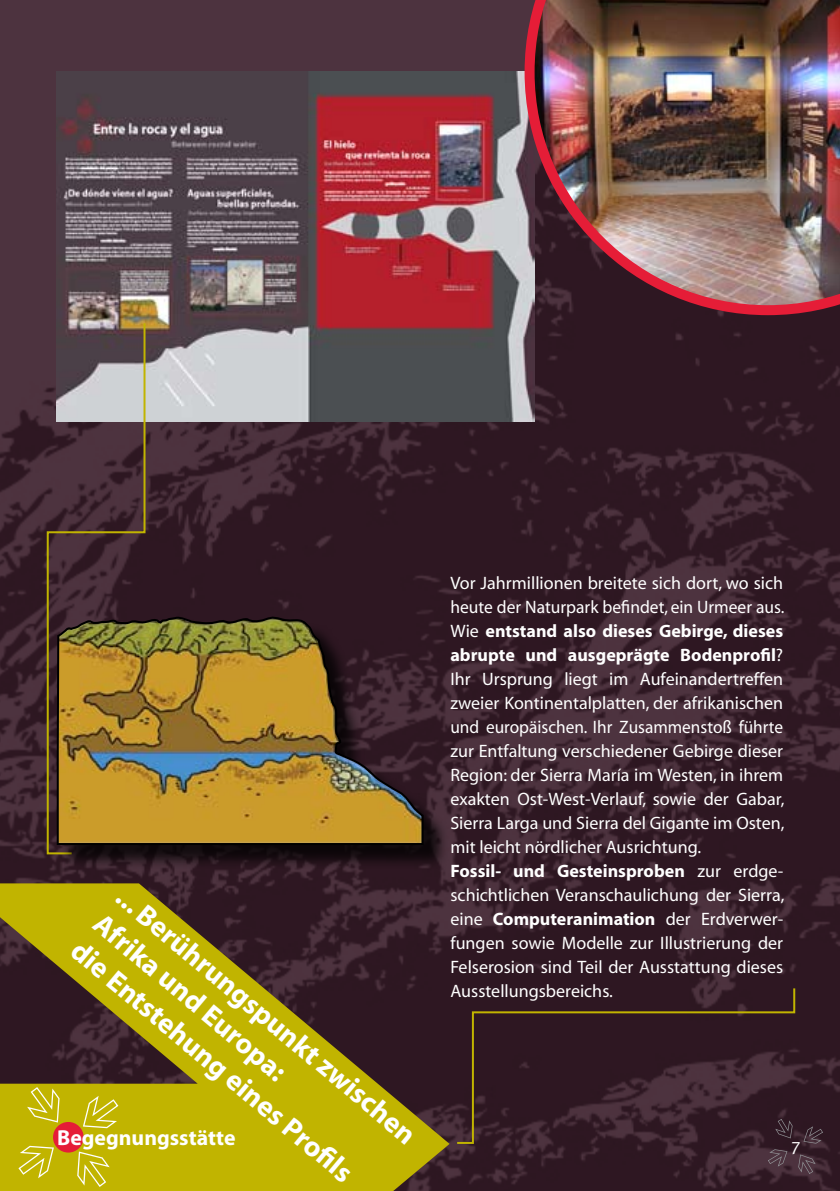
<style>
.page{position:relative;width:840px;height:1191px;background:#fff}
.page>*{position:absolute;margin:0;border:0;box-sizing:border-box;transform-origin:0 0}
.t1{font:700 29px/34.8px "Myriad";color:#fff}
.t2{font:700 21.8px "Myriad";color:#fff}
.t3{font:18px/24px "Myriad";color:#fff}
.t4{font:18px "Meta";color:#fff}
.s1{font-weight:700}
</style>
<div class="page">
<img style="left:0;top:0;width:839px;height:1191px">
<svg style="left:0;top:883px;width:449px;height:308px;background:#837111"></svg>
<svg style="left:18px;top:1145px;width:36px;height:33px"></svg>
<svg style="left:83px;top:1095px;width:35px;height:33px"></svg>
<svg style="left:77px;top:1151px;width:33px;height:36px"></svg>
<svg style="left:27px;top:1087px;width:33px;height:35px"></svg>
<div style="left:53px;top:1122px;width:31px;height:30px;background:#e51d37;border-radius:50%"></div>
<img style="left:57px;top:71px;width:477px;height:350px">
<img style="left:524px;top:0;width:315px;height:315px">
<svg style="left:455px;top:986px;width:340px;height:159px;background:#361e26"></svg>
<svg style="left:46px;top:321px;width:100px;height:534px;background:#5e4b4c"></svg>
<div style="left:60px;top:619px;width:397px;height:260px;background:#000;opacity:.75"></div>
<img style="left:56px;top:610px;width:368px;height:236px">
<svg style="left:767px;top:1149px;width:20px;height:17px"></svg>
<svg style="left:803px;top:1126px;width:19px;height:17px"></svg>
<svg style="left:797px;top:1154px;width:18px;height:20px"></svg>
<svg style="left:774px;top:1119px;width:18px;height:19px"></svg>
<h1 class="t1" style="left:130px;top:880px;width:383px;rotate:40deg">... Berührungspunkt zwischen<br>Afrika und Europa:<br>die Entstehung eines Profi ls</h1>
<p class="t2" style="left:57px;top:1126px;width:180px">Begegnungsstätte</p>
<p class="t3" style="left:450px;top:572px;width:335px">Vor Jahrmillionen breitete sich dort, wo sich heute der Naturpark befindet, ein Urmeer aus.<br>Wie <span class="s1">entstand also dieses Gebirge, dieses abrupte und ausgeprägte Bodenprofil</span>?<br>Ihr Ursprung liegt im Aufeinandertreffen zweier Kontinentalplatten, der afrikanischen und europäischen. Ihr Zusammenstoß führte zur Entfaltung verschiedener Gebirge dieser Region: der Sierra María im Westen, in ihrem exakten Ost-West-Verlauf, sowie der Gabar, Sierra Larga und Sierra del Gigante im Osten, mit leicht nördlicher Ausrichtung.<br><span class="s1">Fossil- und Gesteinsproben</span> zur erdge&shy;schichtlichen Veranschaulichung der Sierra, eine <span class="s1">Computeranimation</span> der Erdverwer&shy;fungen sowie Modelle zur Illustrierung der Felserosion sind Teil der Ausstattung dieses Ausstellungsbereichs.</p>
<p class="t4" style="left:790px;top:1134px;width:11px">7</p>
</div>
